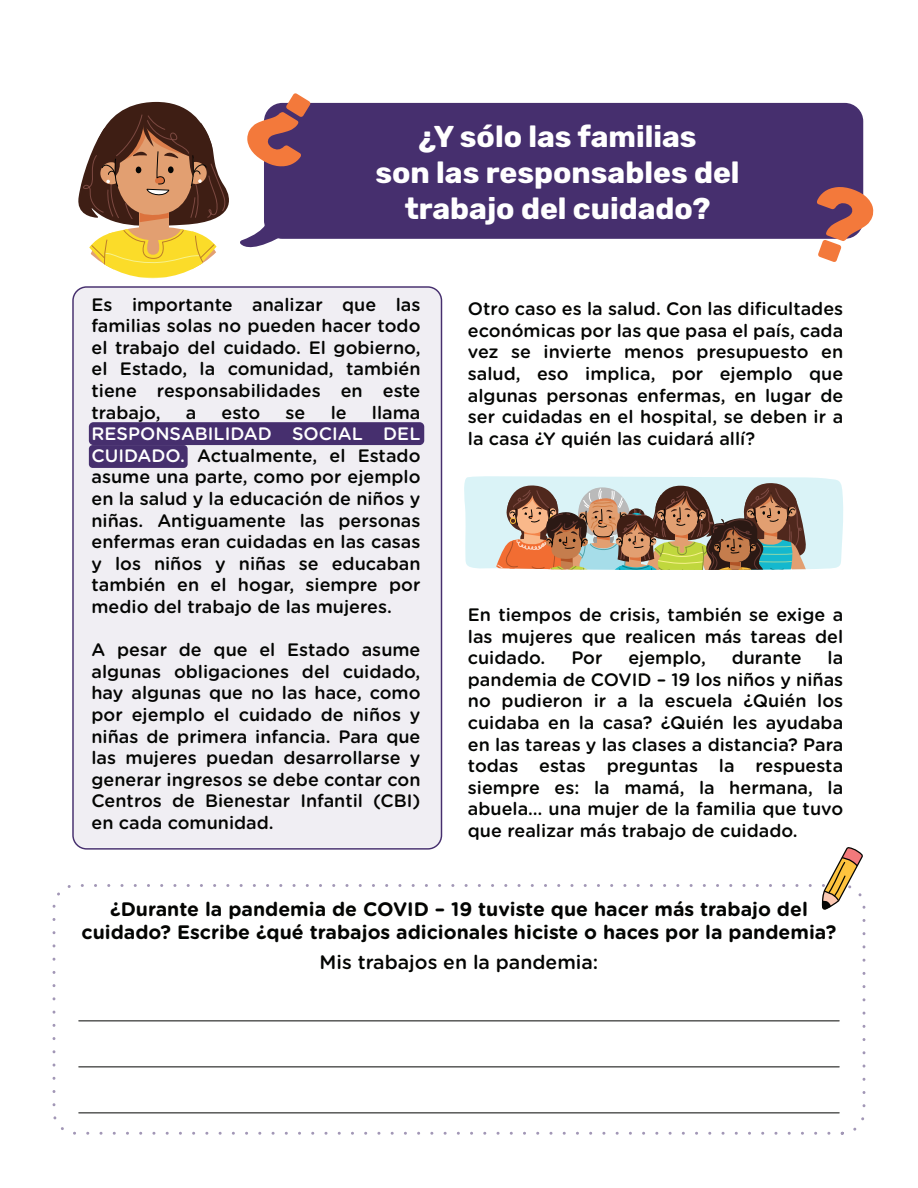
<style>
.page{position:relative;width:918px;height:1188px;background:#fff}
.page>*{position:absolute;margin:0;border:0;box-sizing:border-box;transform-origin:0 0}
.t1{font:700 30px/36px "Rubik";color:#fff;text-align:center}
.t2{font:700 19.5px/23.4px "Gotham Rounded";color:#040503;text-align:center}
.t3{font:500 19.5px "Gotham Rounded";color:#040503}
.t4{font:500 18px/21.6px "Gotham Rounded";color:#040503;text-align:justify}
.s1{color:#fff}
</style>
<div class="page">
<div style="left:52px;top:884px;width:814px;height:251px;border:3px dashed #462f6e;border-radius:22px"></div>
<hr style="left:79px;top:1021px;width:760px;height:1px;background:#040503">
<hr style="left:79px;top:1067px;width:760px;height:1px;background:#040503">
<hr style="left:79px;top:1113px;width:760px;height:1px;background:#040503">
<div style="left:264px;top:103px;width:599px;height:136px;background:#462f6e;border-radius:18px"></div>
<svg style="left:817px;top:187px;width:57px;height:75px"></svg>
<div style="left:73px;top:287px;width:368px;height:561px;background:#f0eef3;border-radius:14px"></div>
<div style="left:89px;top:422px;width:335px;height:23px;background:#462f6e;border-radius:5px"></div>
<div style="left:89px;top:445px;width:99px;height:23px;background:#462f6e;border-radius:4px"></div>
<svg style="left:464px;top:476px;width:379px;height:94px;background:#b1a695"></svg>
<svg style="left:820px;top:847px;width:44px;height:64px"></svg>
<svg style="left:78px;top:101px;width:250px;height:177px"></svg>
<h1 class="t1" style="left:375px;top:119px;width:366px">¿Y sólo las familias<br>son las responsables del trabajo del cuidado?</h1>
<p class="t4" style="left:92px;top:293px;width:331px">Es importante analizar que las familias solas no pueden hacer todo el trabajo del cuidado. El gobierno, el Estado, la comunidad, también tiene responsabilidades en este trabajo,</p>
<p class="t4" style="left:186px;top:401px;width:12px">a</p>
<p class="t4" style="left:222px;top:401px;width:40px">esto</p>
<p class="t4" style="left:286px;top:401px;width:21px">se</p>
<p class="t4" style="left:331px;top:401px;width:18px">le</p>
<p class="t4" style="left:372px;top:401px;width:50px">llama</p>
<p class="t4" style="left:92px;top:422px;width:331px"><span class="s1">RESPONSABILIDAD SOCIAL DEL CUIDADO.</span> Actualmente, el Estado asume una parte, como por ejemplo en la salud y la educación de niños y niñas. Antiguamente las personas enfermas eran cuidadas en las casas y los niños y niñas se educaban también en el hogar, siempre por medio del trabajo de las mujeres.</p>
<p class="t4" style="left:92px;top:638px;width:331px">A pesar de que el Estado asume algunas obligaciones del cuidado, hay algunas que no las hace, como por ejemplo el cuidado de niños y niñas de primera infancia. Para que las mujeres puedan desarrollarse y generar ingresos se debe contar con Centros de Bienestar Infantil (CBI) en cada comunidad.</p>
<p class="t4" style="left:468px;top:297px;width:377px">Otro caso es la salud. Con las dificultades económicas por las que pasa el país, cada vez se invierte menos presupuesto en salud, eso implica, por ejemplo que algunas personas enfermas, en lugar de ser cuidadas en el hospital, se deben ir a la casa ¿Y quién las cuidará allí?</p>
<p class="t4" style="left:468px;top:603px;width:377px">En tiempos de crisis, también se exige a las mujeres que realicen más tareas del cuidado.</p>
<p class="t4" style="left:468px;top:646px;width:377px;text-indent:360px">la pandemia de COVID – 19 los niños y niñas no pudieron ir a la escuela ¿Quién los cuidaba en la casa? ¿Quién les ayudaba en las tareas y las clases a distancia? Para todas estas preguntas la respuesta siempre es: la mamá, la hermana, la abuela… una mujer de la familia que tuvo que realizar más trabajo de cuidado.</p>
<p class="t4" style="left:571px;top:646px;width:33px">Por</p>
<p class="t4" style="left:628px;top:646px;width:79px">ejemplo,</p>
<p class="t4" style="left:732px;top:646px;width:71px">durante</p>
<p class="t2" style="left:82px;top:896px;width:756px">¿Durante la pandemia de COVID – 19 tuviste que hacer más trabajo del cuidado? Escribe ¿qué trabajos adicionales hiciste o haces por la pandemia?</p>
<p class="t3" style="left:320px;top:948px;width:280px">Mis trabajos en la pandemia:</p>
</div>
